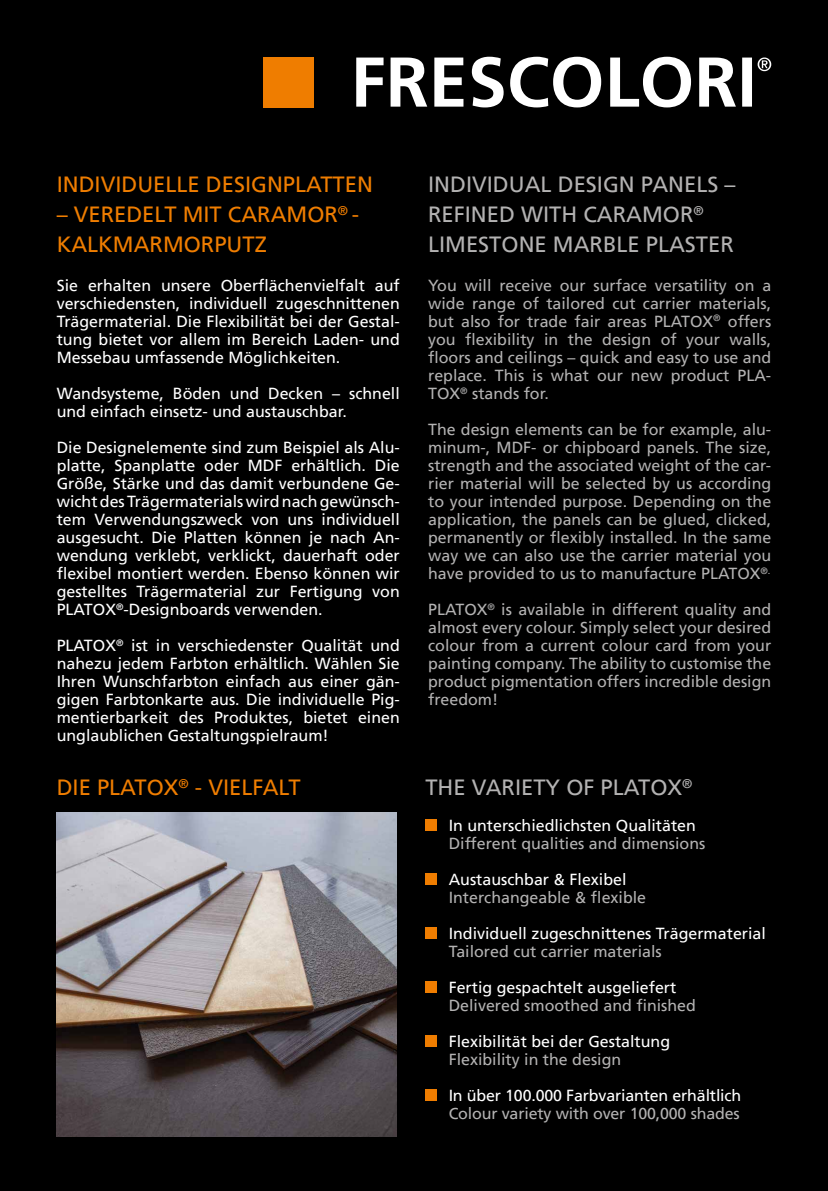
<style>
.page{position:relative;width:828px;height:1191px;background:#000}
.page>*{position:absolute;margin:0;border:0;box-sizing:border-box;transform-origin:0 0}
.t1{font:22px/30px "Frutiger LT";color:#b3b2b2}
.t2{font:22px/30px "Frutiger LT";color:#ef7d00}
.t3{font:16px/18px "Frutiger LT";color:#fff;text-align:justify}
.t4{font:16px/18px "Frutiger LT";color:#b3b2b2;text-align:justify}
</style>
<div class="page">
<img style="left:57px;top:813px;width:340px;height:323px">
<div style="left:425px;top:819px;width:11px;height:12px;background:#ef7d00"></div>
<div style="left:425px;top:873px;width:11px;height:12px;background:#ef7d00"></div>
<div style="left:425px;top:927px;width:11px;height:12px;background:#ef7d00"></div>
<div style="left:425px;top:981px;width:11px;height:12px;background:#ef7d00"></div>
<div style="left:425px;top:1035px;width:11px;height:12px;background:#ef7d00"></div>
<div style="left:425px;top:1089px;width:11px;height:12px;background:#ef7d00"></div>
<div style="left:263px;top:57px;width:51px;height:50px;background:#ef7d00"></div>
<svg style="left:356px;top:57px;width:415px;height:50px"></svg>
<h1 class="t2" style="left:57px;top:169px;width:318px">INDIVIDUELLE DESIGNPLATTEN</h1>
<h1 class="t2" style="left:57px;top:199px;width:304px">– VEREDELT MIT CARAMOR<sup>®</sup> -<br>KALKMARMORPUTZ</h1>
<p class="t3" style="left:57px;top:276px;width:345px">Sie erhalten unsere Oberflächenvielfalt auf verschiedensten, individuell zugeschnittenen Trägermaterial. Die Flexibilität bei der Gestal&shy;tung bietet vor allem im Bereich Laden- und Messebau umfassende Möglichkeiten.</p>
<p class="t3" style="left:57px;top:384px;width:344px">Wandsysteme, Böden und Decken – schnell und einfach einsetz- und austauschbar.</p>
<p class="t3" style="left:57px;top:438px;width:345px">Die Designelemente sind zum Beispiel als Alu&shy;platte, Spanplatte oder MDF erhältlich. Die Größe, Stärke und das damit verbundene Ge&shy;wicht des Trägermaterials wird nach gewünsch&shy;tem Verwendungszweck von uns individuell ausgesucht. Die Platten können je nach An&shy;wendung verklebt, verklickt, dauerhaft oder flexibel montiert werden. Ebenso können wir gestelltes Trägermaterial zur Fertigung von PLATOX<sup>®</sup>-Designboards verwenden.</p>
<p class="t3" style="left:57px;top:636px;width:345px">PLATOX<sup>®</sup> ist in verschiedenster Qualität und nahezu jedem Farbton erhältlich. Wählen Sie Ihren Wunschfarbton einfach aus einer gän&shy;gigen Farbtonkarte aus. Die individuelle Pig&shy;mentierbarkeit des Produktes, bietet einen unglaublichen Gestaltungspielraum!</p>
<h1 class="t1" style="left:428px;top:169px;width:309px">INDIVIDUAL DESIGN PANELS –<br>REFINED WITH CARAMOR<sup>®<br></sup>LIMESTONE MARBLE PLASTER</h1>
<p class="t4" style="left:428px;top:276px;width:345px">You will receive our surface versatility on a wide range of tailored cut carrier materials, but also for trade fair areas PLATOX<sup>®</sup> offers you flexibility in the design of your walls, floors and ceilings – quick and easy to use and replace. This is what our new product PLA-TOX<sup>®</sup> stands for.</p>
<p class="t4" style="left:428px;top:420px;width:345px">The design elements can be for example, alu&shy;minum-, MDF- or chipboard panels. The size, strength and the associated weight of the car&shy;rier material will be selected by us according to your intended purpose. Depending on the application, the panels can be glued, clicked, permanently or flexibly installed. In the same way we can also use the carrier material you have provided to us to manufacture PLATOX<sup>®.</sup></p>
<p class="t4" style="left:428px;top:600px;width:345px">PLATOX<sup>®</sup> is available in different quality and almost every colour. Simply select your desired colour from a current colour card from your painting company. The ability to customise the product pigmentation offers incredible design freedom!</p>
<h1 class="t2" style="left:57px;top:772px;width:245px">DIE PLATOX<sup>®</sup> - VIELFALT</h1>
<h1 class="t1" style="left:425px;top:772px;width:269px">THE VARIETY OF PLATOX<sup>®</sup></h1>
<p class="t3" style="left:449px;top:816px;width:249px">In unterschiedlichsten Qualitäten</p>
<p class="t4" style="left:449px;top:834px;width:258px">Different qualities and dimensions</p>
<p class="t3" style="left:449px;top:870px;width:179px">Austauschbar &amp; Flexibel</p>
<p class="t4" style="left:449px;top:888px;width:199px">Interchangeable &amp; flexible</p>
<p class="t3" style="left:449px;top:924px;width:319px">Individuell zugeschnittenes Trägermaterial</p>
<p class="t4" style="left:449px;top:942px;width:215px">Tailored cut carrier materials</p>
<p class="t3" style="left:449px;top:978px;width:229px">Fertig gespachtelt ausgeliefert</p>
<p class="t4" style="left:449px;top:996px;width:249px">Delivered smoothed and finished</p>
<p class="t3" style="left:449px;top:1032px;width:223px">Flexibilität bei der Gestaltung</p>
<p class="t4" style="left:449px;top:1050px;width:174px">Flexibility in the design</p>
<p class="t3" style="left:449px;top:1086px;width:294px">In über 100.000 Farbvarianten erhältlich</p>
<p class="t4" style="left:449px;top:1104px;width:292px">Colour variety with over 100,000 shades</p>
</div>
